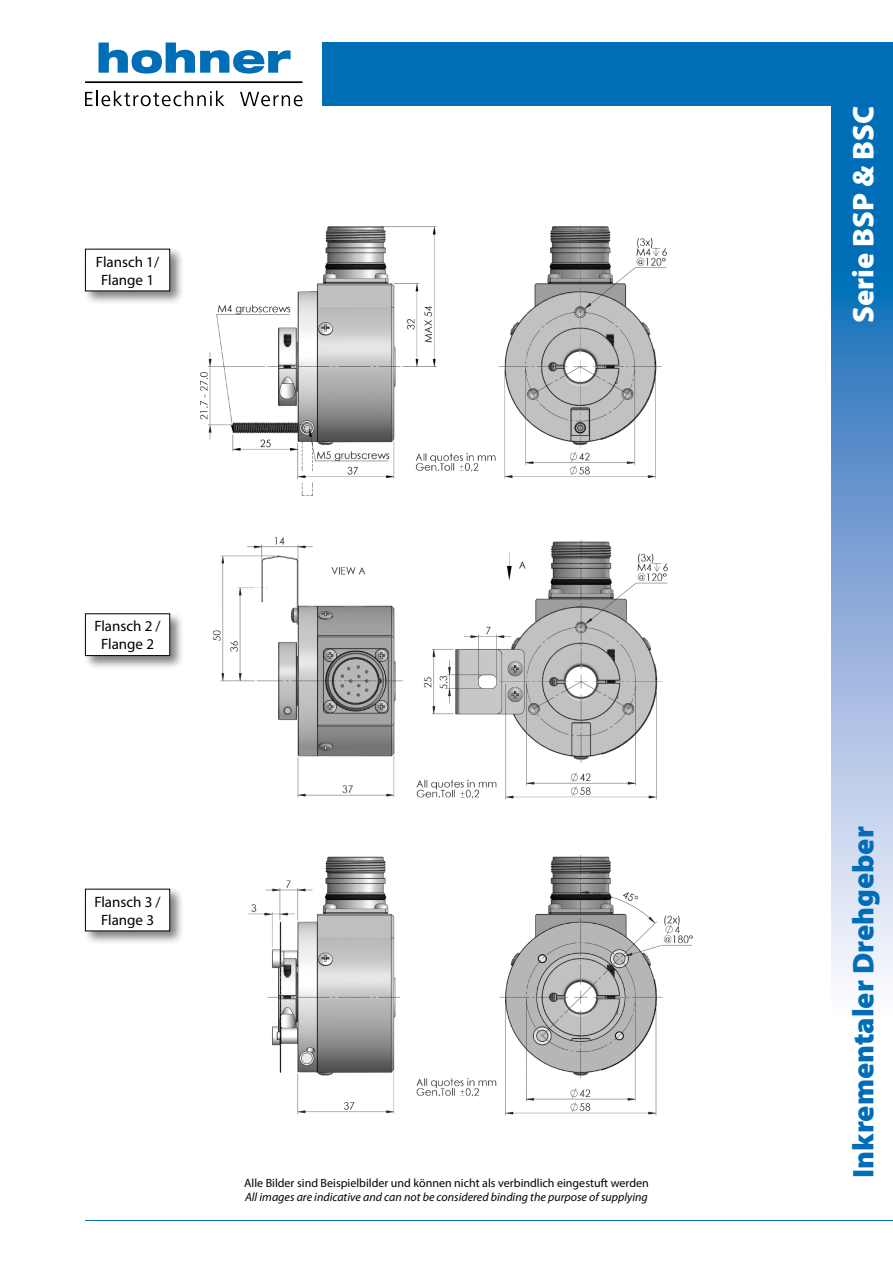
<style>
.page{position:relative;width:893px;height:1263px;background:#fff}
.page>*{position:absolute;margin:0;border:0;box-sizing:border-box;transform-origin:0 0}
.t1{font:900 30px "Myriad Pro";color:#006db6}
.t2{font:900 30px "Myriad Pro";color:#fff}
.t3{font:15px/18px "Myriad Pro";color:#000;text-align:center}
.t4{font:12px "Myriad Pro";color:#000}
.t5{font:italic 12px "Myriad Pro";color:#000}
</style>
<div class="page">
<div style="left:831px;top:43px;width:62px;height:211px;background:#006db7"></div>
<div style="left:323px;top:43px;width:570px;height:63px;background:#006db7"></div>
<svg style="left:831px;top:254px;width:62px;height:725px;background:#89aeda"></svg>
<hr style="left:85px;top:1220px;width:808px;height:1px;background:#006db7">
<svg style="left:99px;top:43px;width:192px;height:31px"></svg>
<svg style="left:85px;top:91px;width:140px;height:15px"></svg>
<svg style="left:240px;top:92px;width:62px;height:14px"></svg>
<hr style="left:85px;top:81px;width:217px;height:2px;background:#000">
<img style="left:199px;top:225px;width:494px;height:891px">
<div style="left:83px;top:247px;width:101px;height:58px;background:#000;opacity:.5"></div>
<div style="left:85px;top:249px;width:85px;height:42px;background:#fff"></div>
<div style="left:85px;top:249px;width:85px;height:42px;border:1px solid #000"></div>
<div style="left:83px;top:611px;width:101px;height:59px;background:#000;opacity:.5"></div>
<div style="left:85px;top:614px;width:85px;height:41px;background:#fff"></div>
<div style="left:85px;top:613px;width:85px;height:43px;border:1px solid #000"></div>
<div style="left:83px;top:886px;width:101px;height:59px;background:#000;opacity:.5"></div>
<div style="left:85px;top:889px;width:85px;height:42px;background:#fff"></div>
<div style="left:85px;top:889px;width:85px;height:42px;border:1px solid #000"></div>
<p class="t3" style="left:96px;top:252px;width:65px">Flansch 1/<br>Flange 1</p>
<p class="t3" style="left:94px;top:617px;width:68px">Flansch 2 /<br>Flange 2</p>
<p class="t3" style="left:94px;top:892px;width:68px">Flansch 3 /<br>Flange 3</p>
<p class="t4" style="left:244px;top:1175px;width:406px">Alle Bilder sind Beispielbilder und können nicht als verbindlich eingestuft werden</p>
<p class="t5" style="left:245px;top:1190px;width:404px">All images are indicative and can not be considered binding the purpose of supplying</p>
<h1 class="t2" style="left:843px;top:323px;width:218px;rotate:-90deg">Serie BSP &amp; BSC</h1>
<h1 class="t1" style="left:843px;top:1178px;width:353px;rotate:-90deg">Inkrementaler Drehgeber</h1>
</div>
